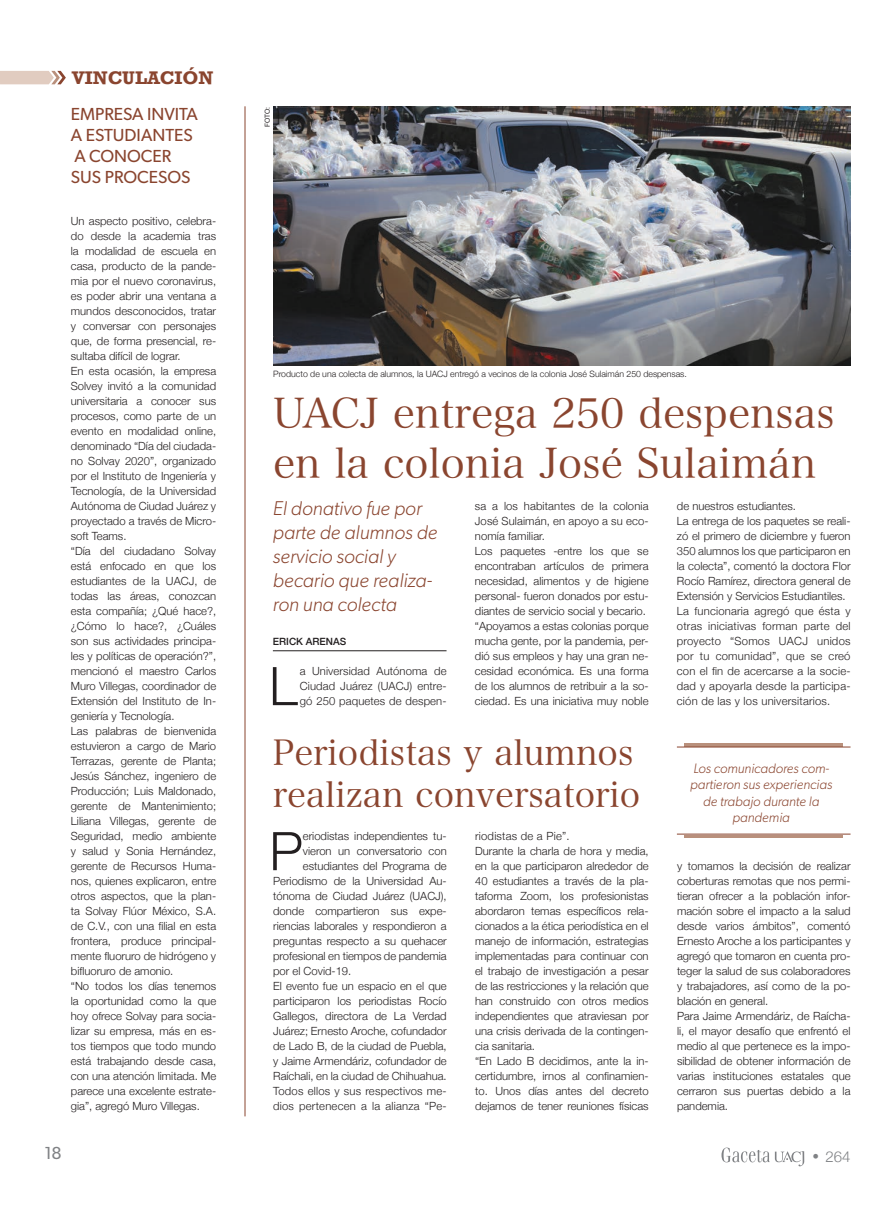
<style>
.page{position:relative;width:886px;height:1205px;background:#fff}
.page>*{position:absolute;margin:0;border:0;box-sizing:border-box;transform-origin:0 0}
.Texto{font:300 53.25px "Helvetica Neue";color:#231f20}
.Cabeza_principal{font:41.25px "Hira Min Pro N W3";color:#8a452f}
.Cabeza_secundaria{font:35px "Hira Min Pro N W3";color:#8a452f}
.Sumario_nota{font:italic 300 20px/24px "Gibson";color:#8a452f}
.t1{font:700 18.75px "Rockwell";color:#8a452f}
.Cabeza_columna{font:17.5px "Gibson";color:#8a452f}
.t2{font:17.5px "Gibson";color:#808285}
.t3{font:300 15px "Helvetica Neue";color:#808285}
.Sumario_columna{font:italic 300 13.75px/16.5px "Gibson";color:#8a452f;text-align:center}
.Texto-2{font:300 11.25px/15px "Helvetica Neue";color:#231f20;text-align:justify}
.Texto-3{font:300 11.25px "Helvetica Neue";letter-spacing:.02em;color:#231f20}
.Firma_nota{font:500 10px "Helvetica Neue";color:#231f20}
.Pie_de_foto{font:300 8.75px "Helvetica Neue";color:#231f20}
.Foto_firma{font:6.88px "Helvetica Neue";color:#231f20}
.s1{font-family:"Futura";font-weight:500;font-stretch:condensed}
</style>
<div class="page">
<svg style="left:721px;top:1147px;width:83px;height:19px"></svg>
<hr style="left:244px;top:106px;width:1px;height:1010px;background:#8a452f">
<svg style="left:0;top:71px;width:66px;height:13px"></svg>
<hr style="left:273px;top:650px;width:173px;height:1px;background:#231f20">
<img style="left:274px;top:107px;width:576px;height:258px">
<div style="left:684px;top:743px;width:159px;height:95px;background:#b9907c"></div>
<div style="left:677px;top:747px;width:173px;height:87px;background:#fff"></div>
<hr style="left:677px;top:746px;width:173px;height:1px;background:#8a452f">
<hr style="left:677px;top:833px;width:173px;height:1px;background:#8a452f">
<p class="t1" style="left:72px;top:66px;width:143px">VINCULACIÓN</p>
<p class="Cabeza_columna" style="left:71px;top:104px;width:128px">EMPRESA INVITA</p>
<p class="Cabeza_columna" style="left:71px;top:125px;width:123px">A ESTUDIANTES</p>
<p class="Cabeza_columna" style="left:74px;top:146px;width:98px">A CONOCER</p>
<p class="Cabeza_columna" style="left:71px;top:167px;width:121px">SUS PROCESOS</p>
<p class="Texto-2" style="left:71px;top:213px;width:147px">Un aspecto positivo, celebra&shy;do desde la academia tras la modalidad de escuela en casa, producto de la pande&shy;mia por el nuevo coronavirus, es poder abrir una ventana a mundos desconocidos, tratar y conversar con personajes que, de forma presencial, re&shy;sultaba difícil de lograr.</p>
<p class="Texto-2" style="left:71px;top:363px;width:147px">En esta ocasión, la empresa Solvey invitó a la comunidad universitaria a conocer sus procesos, como parte de un evento en modalidad online, denominado “Día del ciudada&shy;no Solvay 2020”, organizado por el Instituto de Ingeniería y Tecnología, de la Universidad Autónoma de Ciudad Juárez y proyectado a través de Micro&shy;soft Teams.</p>
<p class="Texto-2" style="left:71px;top:543px;width:147px">“Día del ciudadano Solvay está enfocado en que los estudiantes de la UACJ, de todas las áreas, conozcan esta compañía; ¿Qué hace?, ¿Cómo lo hace?, ¿Cuáles son sus actividades principa&shy;les y políticas de operación?”, mencionó el maestro Carlos Muro Villegas, coordinador de Extensión del Instituto de In&shy;geniería y Tecnología.</p>
<p class="Texto-2" style="left:71px;top:723px;width:147px">Las palabras de bienvenida estuvieron a cargo de Mario Terrazas, gerente de Planta; Jesús Sánchez, ingeniero de Producción; Luis Maldonado, gerente de Mantenimiento; Liliana Villegas, gerente de Seguridad, medio ambiente y salud y Sonia Hernández, gerente de Recursos Huma&shy;nos, quienes explicaron, entre otros aspectos, que la plan&shy;ta Solvay Flúor México, S.A. de C.V., con una filial en esta frontera, produce principal&shy;mente fluoruro de hidrógeno y bifluoruro de amonio.</p>
<p class="Texto-2" style="left:71px;top:977px;width:147px">“No todos los días tenemos la oportunidad como la que hoy ofrece Solvay para socia&shy;lizar su empresa, más en es&shy;tos tiempos que todo mundo está trabajando desde casa, con una atención limitada. Me parece una excelente estrate&shy;gia”, agregó Muro Villegas.</p>
<p class="Foto_firma" style="left:262px;top:127px;width:22px;rotate:-90deg">FOTO:</p>
<p class="Pie_de_foto" style="left:273px;top:367px;width:415px">Producto de una colecta de alumnos, la UACJ entregó a vecinos de la colonia José Sulaimán 250 despensas.</p>
<p class="Cabeza_principal" style="left:273px;top:378px;width:563px">UACJ entrega 250 despensas</p>
<p class="Cabeza_principal" style="left:273px;top:428px;width:544px">en la colonia José Sulaimán</p>
<p class="Sumario_nota" style="left:273px;top:496px;width:166px">El donativo fue por parte de alumnos de</p>
<p class="Sumario_nota" style="left:273px;top:544px;width:124px">servicio social y</p>
<p class="Sumario_nota" style="left:273px;top:568px;width:160px">becario que realiza&shy;ron una colecta</p>
<p class="Firma_nota" style="left:273px;top:633px;width:75px">ERICK ARENAS</p>
<p class="Texto" style="left:269px;top:643px;width:30px">L</p>
<p class="Texto-2" style="left:300px;top:663px;width:148px">a Universidad Autónoma de Ciudad Juárez (UACJ) entre&shy;gó 250 paquetes de despen-</p>
<p class="Texto-2" style="left:475px;top:498px;width:175px">sa a los habitantes de la colonia José Sulaimán, en apoyo a su eco&shy;nomía familiar.</p>
<p class="Texto-2" style="left:475px;top:543px;width:175px">Los paquetes -entre los que se encontraban artículos de primera necesidad, alimentos y de higiene personal- fueron donados por estu&shy;diantes de servicio social y becario.</p>
<p class="Texto-2" style="left:475px;top:618px;width:175px">“Apoyamos a estas colonias porque mucha gente, por la pandemia, per&shy;dió sus empleos y hay una gran ne&shy;cesidad económica. Es una forma de los alumnos de retribuir a la so&shy;ciedad. Es una iniciativa muy noble</p>
<p class="Cabeza_secundaria" style="left:273px;top:722px;width:362px">Periodistas y alumnos</p>
<p class="Cabeza_secundaria" style="left:273px;top:764px;width:369px">realizan conversatorio</p>
<p class="Texto" style="left:269px;top:808px;width:35px">P</p>
<p class="Texto-2" style="left:303px;top:828px;width:145px">eriodistas independientes tu-</p>
<p class="Texto-3" style="left:475px;top:827px;width:96px">riodistas de a Pie”.</p>
<p class="Texto-2" style="left:475px;top:843px;width:175px">Durante la charla de hora y media, en la que participaron alrededor de 40 estudiantes a través de la pla&shy;taforma Zoom, los profesionistas abordaron temas específicos rela&shy;cionados a la ética periodística en el manejo de información, estrategias implementadas para continuar con el trabajo de investigación a pesar de las restricciones y la relación que han construido con otros medios independientes que atraviesan por una crisis derivada de la contingen&shy;cia sanitaria.</p>
<p class="Texto-2" style="left:475px;top:1053px;width:175px">“En Lado B decidimos, ante la in&shy;certidumbre, irnos al confinamien&shy;to. Unos días antes del decreto dejamos de tener reuniones físicas</p>
<p class="Texto-2" style="left:303px;top:843px;width:145px">vieron un conversatorio con</p>
<p class="Texto-2" style="left:303px;top:858px;width:145px">estudiantes del Programa de</p>
<p class="Texto-2" style="left:273px;top:873px;width:175px">Periodismo de la Universidad Au-</p>
<p class="Texto-2" style="left:273px;top:888px;width:175px">tónoma de Ciudad Juárez (UACJ),</p>
<p class="Texto-2" style="left:273px;top:903px;width:175px">donde compartieron sus expe-</p>
<p class="Texto-2" style="left:273px;top:918px;width:175px">riencias laborales y respondieron a</p>
<p class="Texto-2" style="left:273px;top:933px;width:175px">preguntas respecto a su quehacer</p>
<p class="Texto-2" style="left:273px;top:948px;width:175px">profesional en tiempos de pandemia</p>
<p class="Texto-2" style="left:273px;top:963px;width:80px">por el Covid-19.</p>
<p class="Texto-2" style="left:273px;top:978px;width:175px">El evento fue un espacio en el que participaron los periodistas Rocío Gallegos, directora de La Verdad Juárez; Ernesto Aroche, cofundador de Lado B, de la ciudad de Puebla, y Jaime Armendáriz, cofundador de Raíchali, en la ciudad de Chihuahua.<br>Todos ellos y sus respectivos me&shy;dios pertenecen a la alianza “Pe-</p>
<p class="Texto-2" style="left:677px;top:498px;width:120px">de nuestros estudiantes.</p>
<p class="Texto-2" style="left:677px;top:513px;width:175px">La entrega de los paquetes se reali&shy;zó el primero de diciembre y fueron 350 alumnos los que participaron en la colecta”, comentó la doctora Flor Rocío Ramírez, directora general de Extensión y Servicios Estudiantiles.</p>
<p class="Texto-2" style="left:677px;top:603px;width:175px">La funcionaria agregó que ésta y otras iniciativas forman parte del proyecto “Somos UACJ unidos por tu comunidad”, que se creó con el fin de acercarse a la socie&shy;dad y apoyarla desde la participa&shy;ción de las y los universitarios.</p>
<p class="Sumario_columna" style="left:690px;top:759px;width:144px">Los comunicadores com&shy;partieron sus experiencias de trabajo durante la pandemia</p>
<p class="Texto-2" style="left:677px;top:858px;width:175px">y tomamos la decisión de realizar coberturas remotas que nos permi&shy;tieran ofrecer a la población infor&shy;mación sobre el impacto a la salud desde varios ámbitos”, comentó Ernesto Aroche a los participantes y agregó que tomaron en cuenta pro&shy;teger la salud de sus colaboradores y trabajadores, así como de la po&shy;blación en general.</p>
<p class="Texto-2" style="left:677px;top:1008px;width:175px">Para Jaime Armendáriz, de Raícha&shy;li, el mayor desafío que enfrentó el medio al que pertenece es la impo&shy;sibilidad de obtener información de varias instituciones estatales que cerraron sus puertas debido a la pandemia.</p>
<h3 class="t2" style="left:45px;top:1143px;width:19px">18</h3>
<h3 class="t3" style="left:810px;top:1144px;width:42px"><span class="s1">•</span> 264</h3>
</div>
